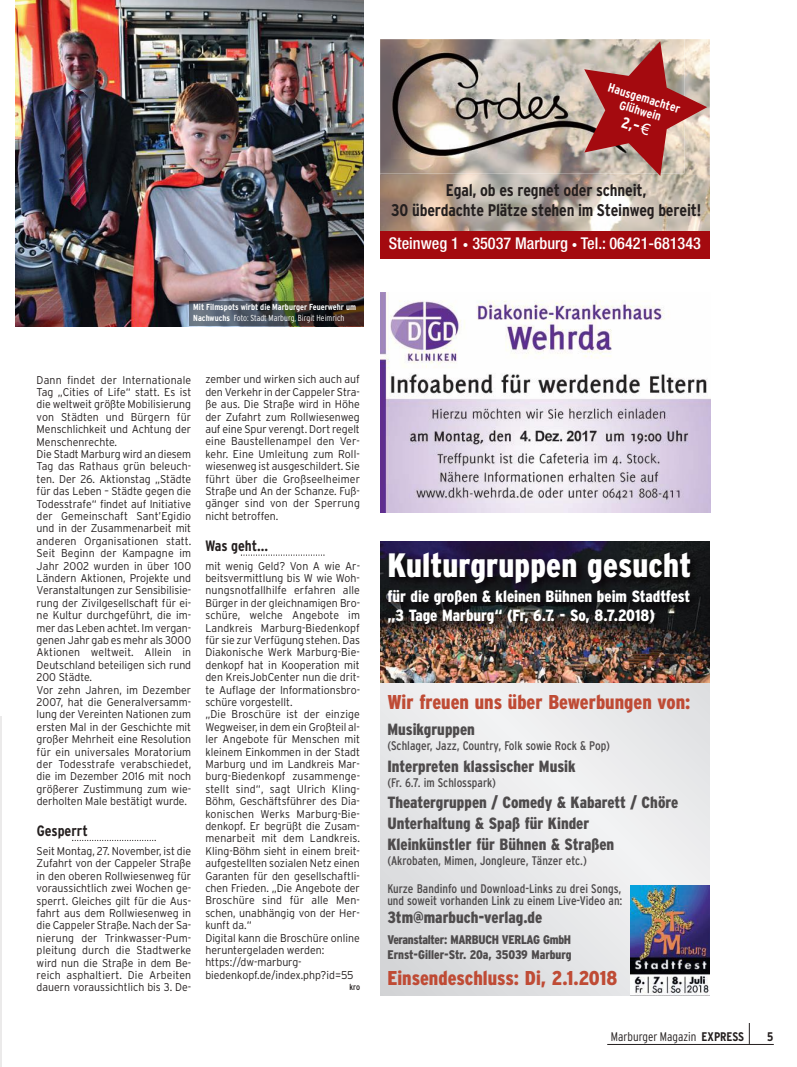
<style>
.page{position:relative;width:797px;height:1067px;background:#fff}
.page>*{position:absolute;margin:0;border:0;box-sizing:border-box;transform-origin:0 0}
.t1{font:900 condensed 33.75px "Interstate";letter-spacing:.005em;color:#fff}
.t2{font:900 condensed 20px "Interstate";color:#bf4b35}
.t3{font:700 condensed 16.88px/20.2px "Interstate";letter-spacing:-.01em;color:#241f1f;text-align:center}
.t4{font:900 condensed 16.25px/21.2px "Interstate";color:#4e4b4c}
.t5{font:900 condensed 16.25px/18.8px "Interstate";color:#fff}
.t6{font:500 condensed 16.25px "Helvetica Neue";color:#fff}
.t7{font:700 condensed 15.62px "Interstate";color:#fff}
.t8{font:700 condensed 15px "Interstate";color:#241f1f}
.t9{font:condensed 12.5px/12.5px "Interstate";color:#4e4b4c}
.t10{font:900 condensed 12.5px/15px "Interstate";letter-spacing:-.02em;color:#4e4b4c}
.t11{font:300 condensed 12.5px "Interstate";color:#241f1f}
.t12{font:700 condensed 12.5px/13.1px "Interstate";color:#fff;text-align:center}
.t13{font:700 condensed 12.5px "Interstate";color:#241f1f}
.t14{font:300 11.25px/12.4px "Interstate";color:#241f1f;scale:.94 1}
.t15{font:700 condensed 8.75px/10.5px "Interstate";color:#fff}
.t16{font:condensed 8.75px "Interstate";color:#241f1f}
.s1{font-weight:300}
.s2{font-family:"Arial";font-weight:400;font-stretch:normal}
.s3{font-size:11.25px}
.s4{font-weight:700}
</style>
<div class="page">
<svg style="left:72px;top:840px;width:84px;height:1px"></svg>
<svg style="left:241px;top:554px;width:84px;height:2px"></svg>
<hr style="left:0;top:715px;width:2px;height:352px;background:#ebeaea">
<img style="left:380px;top:39px;width:330px;height:192px">
<img style="left:380px;top:39px;width:304px;height:134px">
<img style="left:392px;top:50px;width:192px;height:109px">
<div style="left:380px;top:231px;width:330px;height:28px;background:#a40a0f"></div>
<svg style="left:584px;top:41px;width:123px;height:135px;background:#bb746d"></svg>
<img style="left:381px;top:293px;width:329px;height:219px">
<div style="left:380px;top:541px;width:330px;height:454px;background:linear-gradient(to right,#e2e3e5,#ebecee)"></div>
<img style="left:631px;top:885px;width:79px;height:110px">
<img style="left:380px;top:653px;width:330px;height:29px">
<img style="left:380px;top:541px;width:330px;height:112px">
<img style="left:15px;top:0;width:349px;height:326px">
<img style="left:190px;top:301px;width:174px;height:25px">
<hr style="left:607px;top:1044px;width:167px;height:1px;background:#241f1f">
<svg style="left:749px;top:1023px;width:1px;height:21px"></svg>
<p class="t15" style="left:193px;top:302px;width:164px">Mit Filmspots wirbt die Marburger Feuerwehr um<br>Nachwuchs <span class="s1">Foto: Stadt Marburg, Birgit Heimrich</span></p>
<p class="t14" style="left:37px;top:373px;width:166px">Dann findet der Internationale<br>Tag „Cities of Life“ statt. Es ist die weltweit größte Mobilisierung von Städten und Bürgern für<br>Menschlichkeit und Achtung der<br>Menschenrechte.<br>Die Stadt Marburg wird an diesem<br>Tag das Rathaus grün beleuch&shy;ten. Der 26. Aktionstag „Städte für das Leben – Städte gegen die<br>Todesstrafe“ findet auf Initiative der Gemeinschaft Sant’Egidio und in der Zusammenarbeit mit anderen Organisationen statt.<br>Seit Beginn der Kampagne im<br>Jahr 2002 wurden in über 100<br>Ländern Aktionen, Projekte und<br>Veranstaltungen zur Sensibilisie&shy;rung der Zivilgesellschaft für ei&shy;ne Kultur durchgeführt, die im&shy;mer das Leben achtet. Im vergan&shy;genen Jahr gab es mehr als 3000<br>Aktionen weltweit. Allein in<br>Deutschland beteiligen sich rund<br>200 Städte.<br>Vor zehn Jahren, im Dezember<br>2007, hat die Generalversamm&shy;lung der Vereinten Nationen zum ersten Mal in der Geschichte mit großer Mehrheit eine Resolution für ein universales Moratorium der Todesstrafe verabschiedet, die im Dezember 2016 mit noch größerer Zustimmung zum wie&shy;derholten Male bestätigt wurde.</p>
<h3 class="t8" style="left:37px;top:822px;width:53px">Gesperrt</h3>
<p class="t14" style="left:37px;top:845px;width:166px;text-align:justify">Seit Montag, 27. November, ist die Zufahrt von der Cappeler Straße in den oberen Rollwiesenweg für voraussichtlich zwei Wochen ge&shy;sperrt. Gleiches gilt für die Aus&shy;fahrt aus dem Rollwiesenweg in die Cappeler Straße. Nach der Sa&shy;nierung der Trinkwasser-Pum&shy;pleitung durch die Stadtwerke wird nun die Straße in dem Be&shy;reich asphaltiert. Die Arbeiten dauern voraussichtlich bis 3. De-</p>
<p class="t14" style="left:205px;top:373px;width:166px;text-align:justify">zember und wirken sich auch auf den Verkehr in der Cappeler Stra&shy;ße aus. Die Straße wird in Höhe der Zufahrt zum Rollwiesenweg auf eine Spur verengt. Dort regelt eine Baustellenampel den Ver&shy;kehr. Eine Umleitung zum Roll&shy;wiesenweg ist ausgeschildert. Sie führt über die Großseelheimer Straße und An der Schanze. Fuß&shy;gänger sind von der Sperrung nicht betroffen.</p>
<h3 class="t8" style="left:205px;top:537px;width:64px">Was geht...</h3>
<p class="t14" style="left:205px;top:559px;width:166px">mit wenig Geld? Von A wie Ar&shy;beitsvermittlung bis W wie Woh&shy;nungsnotfallhilfe erfahren alle<br>Bürger in der gleichnamigen Bro&shy;schüre, welche Angebote im<br>Landkreis Marburg-Biedenkopf für sie zur Verfügung stehen. Das<br>Diakonische Werk Marburg-Bie&shy;denkopf hat in Kooperation mit den KreisJobCenter nun die drit&shy;te Auflage der Informationsbro&shy;schüre vorgestellt.<br>„Die Broschüre ist der einzige<br>Wegweiser, in dem ein Großteil al&shy;ler Angebote für Menschen mit kleinem Einkommen in der Stadt<br>Marburg und im Landkreis Mar&shy;burg-Biedenkopf zusammenge&shy;stellt sind“, sagt Ulrich Kling-<br>Böhm, Geschäftsführer des Dia&shy;konischen Werks Marburg-Bie&shy;denkopf. Er begrüßt die Zusam&shy;menarbeit mit dem Landkreis.<br>Kling-Böhm sieht in einem breit&shy;aufgestellten sozialen Netz einen<br>Garanten für den gesellschaftli&shy;chen Frieden. „Die Angebote der<br>Broschüre sind für alle Men&shy;schen, unabhängig von der Her&shy;kunft da.“<br>Digital kann die Broschüre online heruntergeladen werden: https://dw-marburg&shy;biedenkopf.de/index.php?id=55</p>
<p class="t16" style="left:349px;top:982px;width:12px">kro</p>
<p class="t12" style="left:610px;top:81px;width:76px;rotate:17deg">Hausgemachter<br>Glühwein</p>
<h3 class="t7" style="left:625px;top:113px;width:31px;rotate:17deg">2,–<span class="s2">€</span></h3>
<h3 class="t3" style="left:391px;top:180px;width:312px">Egal, ob es regnet oder schneit,<br>30 überdachte Plätze stehen im Steinweg bereit!</h3>
<h3 class="t6" style="left:389px;top:238px;width:314px">Steinweg 1 <span class="s3">•</span> 35037 Marburg <span class="s3">•</span> Tel.: 06421-681343</h3>
<h1 class="t1" style="left:387px;top:545px;width:305px">Kulturgruppen gesucht</h1>
<h3 class="t5" style="left:387px;top:587px;width:304px">für die großen &amp; kleinen Bühnen beim Stadtfest „3 Tage Marburg“ (Fr, 6.7. - So, 8.7.2018)</h3>
<h2 class="t2" style="left:387px;top:690px;width:304px">Wir freuen uns über Bewerbungen von:</h2>
<h3 class="t4" style="left:387px;top:719px;width:89px">Musikgruppen</h3>
<p class="t9" style="left:387px;top:740px;width:224px">(Schlager, Jazz, Country, Folk sowie Rock &amp; Pop)</p>
<h3 class="t4" style="left:387px;top:755px;width:190px">Interpreten klassischer Musik</h3>
<p class="t9" style="left:387px;top:776px;width:110px">(Fr. 6.7. im Schlosspark)</p>
<h3 class="t4" style="left:387px;top:791px;width:292px">Theatergruppen / Comedy &amp; Kabarett / Chöre<br>Unterhaltung &amp; Spaß für Kinder<br>Kleinkünstler für Bühnen &amp; Straßen</h3>
<p class="t9" style="left:387px;top:855px;width:201px">(Akrobaten, Mimen, Jongleure, Tänzer etc.)</p>
<p class="t9" style="left:387px;top:882px;width:237px">Kurze Bandinfo und Download-Links zu drei Songs, und soweit vorhanden Link zu einem Live-Video an:</p>
<h3 class="t4" style="left:387px;top:906px;width:156px">3tm@marbuch-verlag.de</h3>
<p class="t10" style="left:387px;top:932px;width:186px">Veranstalter: MARBUCH VERLAG GmbH<br>Ernst-Giller-Str. 20a, 35039 Marburg</p>
<h2 class="t2" style="left:387px;top:966px;width:231px">Einsendeschluss: Di, 2.1.2018</h2>
<p class="t11" style="left:611px;top:1029px;width:135px">Marburger Magazin <span class="s4">EXPRESS</span></p>
<p class="t13" style="left:767px;top:1029px;width:8px">5</p>
</div>
